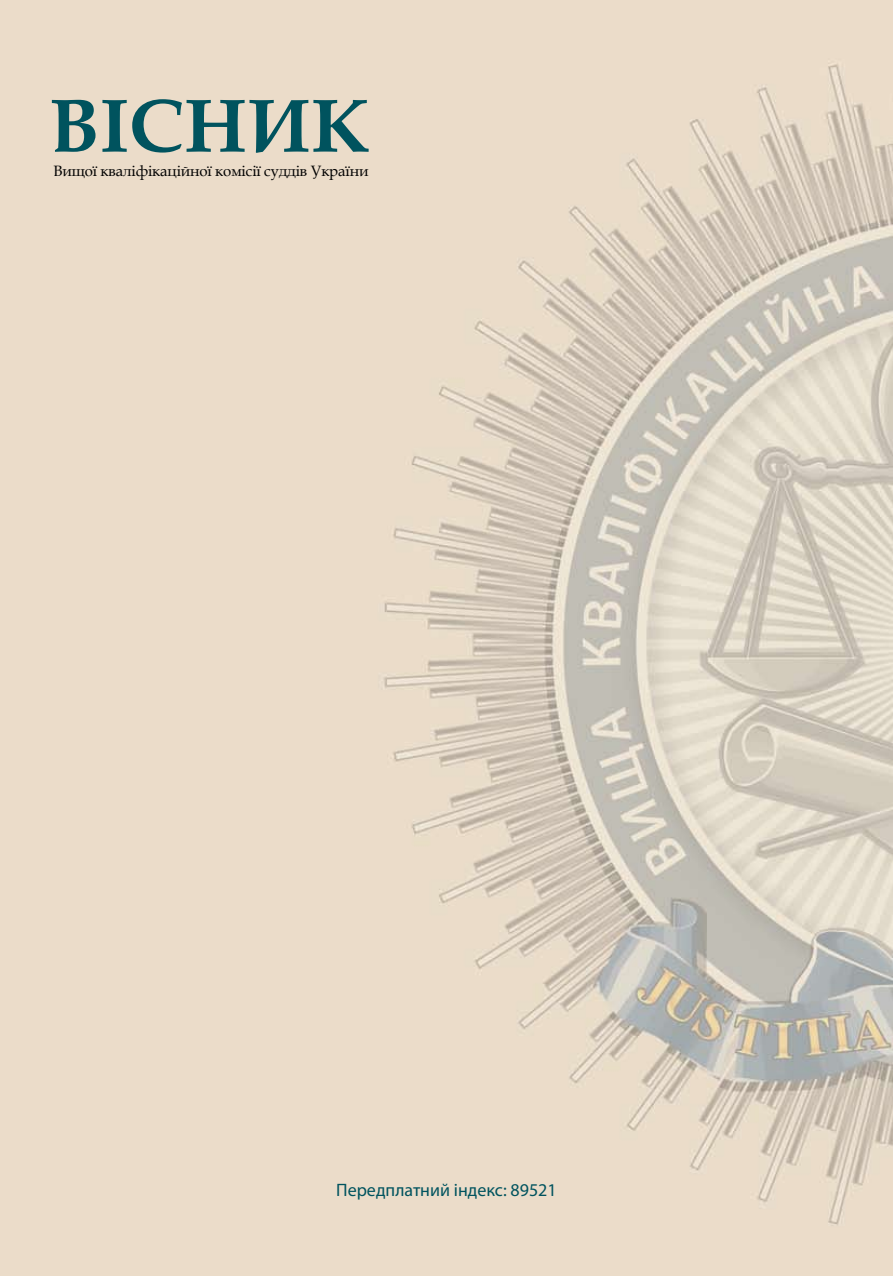
<style>
.page{position:relative;width:893px;height:1276px;background:#fff}
.page>*{position:absolute;margin:0;border:0;box-sizing:border-box;transform-origin:0 0}
.t1{font:700 75.75px "Book Antiqua";color:#00535e}
.t2{font:18px "Myriad Pro";color:#00535e}
.t3{font:15px "Book Antiqua";letter-spacing:-.01em;color:#000}
</style>
<div class="page">
<img style="left:0;top:0;width:893px;height:1276px">
<h1 class="t1" style="left:49px;top:74px;width:322px">ВІСНИК</h1>
<p class="t3" style="left:53px;top:160px;width:316px">Вищої кваліфікаційної комісії суддів України</p>
<p class="t2" style="left:336px;top:1178px;width:222px">Передплатний індекс: 89521</p>
</div>
